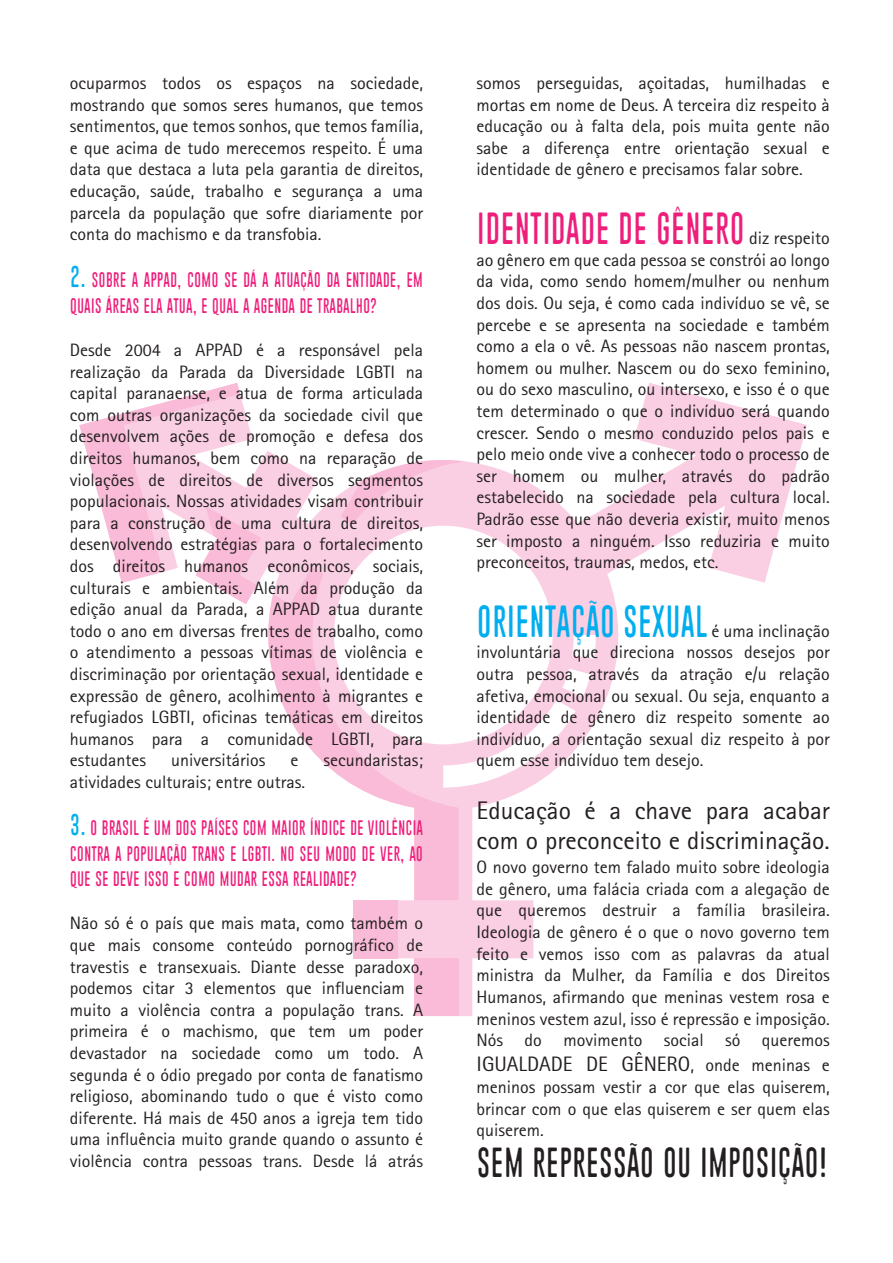
<style>
.page{position:relative;width:893px;height:1263px;background:#fff}
.page>*{position:absolute;margin:0;border:0;box-sizing:border-box;transform-origin:0 0}
.t1{font:45px "Piparivahtiperhonen";color:#ee1e7b}
.t2{font:45px "Piparivahtiperhonen";color:#00aeef}
.t3{font:42px "Piparivahtiperhonen";color:#231f20}
.t4{font:25.5px/30.6px "Rotis Sans Serif";color:#231f20}
.t5{font:21px/25.5px "Piparivahtiperhonen";color:#ee1e7b}
.t6{font:21px "Rotis Sans Serif";color:#231f20}
.t7{font:18px/21.6px "Rotis Sans Serif";color:#231f20;text-align:justify}
.s1{font-size:30px;color:#00aeef}
.s2{font-size:18px}
</style>
<div class="page">
<svg style="left:261px;top:383px;width:546px;height:633px"></svg>
<svg style="left:341px;top:460px;width:124px;height:64px;background:#fad0e3"></svg>
<div style="left:414px;top:958px;width:44px;height:58px;background:#f9bbd7"></div>
<svg style="left:79px;top:383px;width:182px;height:221px"></svg>
<div style="left:353px;top:900px;width:44px;height:58px;background:#f9bbd7"></div>
<svg style="left:268px;top:567px;width:190px;height:333px"></svg>
<svg style="left:443px;top:635px;width:153px;height:153px"></svg>
<p class="t7" style="left:70px;top:72px;width:355px">ocuparmos todos os espaços na sociedade, mostrando que somos seres humanos, que temos sentimentos, que temos sonhos, que temos família, e que acima de tudo merecemos respeito. É uma data que destaca a luta pela garantia de direitos, educação, saúde, trabalho e segurança a uma parcela da população que sofre diariamente por conta do machismo e da transfobia.</p>
<p class="t5" style="left:70px;top:268px;width:355px"><span class="s1">2.</span> SOBRE A APPAD, COMO SE DÁ A ATUAÇÃO DA ENTIDADE, EM<br>QUAIS ÁREAS ELA ATUA, E QUAL A AGENDA DE TRABALHO?</p>
<p class="t7" style="left:70px;top:339px;width:355px">Desde 2004 a APPAD é a responsável pela realização da Parada da Diversidade LGBTI na capital paranaense, e atua de forma articulada com outras organizações da sociedade civil que desenvolvem ações de promoção e defesa dos direitos humanos, bem como na reparação de violações de direitos de diversos segmentos populacionais. Nossas atividades visam contribuir para a construção de uma cultura de direitos, desenvolvendo estratégias para o fortalecimento dos direitos humanos econômicos, sociais, culturais e ambientais. Além da produção da edição anual da Parada, a APPAD atua durante todo o ano em diversas frentes de trabalho, como o atendimento a pessoas vítimas de violência e discriminação por orientação sexual, identidade e expressão de gênero, acolhimento à migrantes e refugiados LGBTI, oficinas temáticas em direitos humanos para a comunidade LGBTI, para estudantes</p>
<p class="t7" style="left:171px;top:749px;width:96px">universitários</p>
<p class="t7" style="left:290px;top:749px;width:9px">e</p>
<p class="t7" style="left:323px;top:749px;width:101px">secundaristas;</p>
<p class="t7" style="left:70px;top:771px;width:237px">atividades culturais; entre outras.</p>
<p class="t5" style="left:70px;top:815px;width:355px;text-align:justify"><span class="s1">3.</span> O BRASIL É UM DOS PAÍSES COM MAIOR ÍNDICE DE VIOLÊNCIA CONTRA A POPULAÇÃO TRANS E LGBTI. NO SEU MODO DE VER, AO QUE SE DEVE ISSO E COMO MUDAR ESSA REALIDADE?</p>
<p class="t7" style="left:70px;top:912px;width:355px">Não só é o país que mais mata, como também o que mais consome conteúdo pornográfico de travestis e transexuais. Diante desse paradoxo, podemos citar 3 elementos que influenciam e muito a violência contra a população trans. A primeira é o machismo, que tem um poder devastador na sociedade como um todo. A segunda é o ódio pregado por conta de fanatismo religioso, abominando tudo o que é visto como diferente. Há mais de 450 anos a igreja tem tido uma influência muito grande quando o assunto é violência contra pessoas trans. Desde lá atrás</p>
<p class="t7" style="left:477px;top:72px;width:355px">somos perseguidas, açoitadas, humilhadas e mortas em nome de Deus. A terceira diz respeito à educação ou à falta dela, pois muita gente não sabe a diferença entre orientação sexual e identidade de gênero e precisamos falar sobre.</p>
<h1 class="t1" style="left:477px;top:207px;width:270px">IDENTIDADE DE GÊNERO</h1>
<p class="t7" style="left:477px;top:227px;width:355px;text-indent:273px">diz respeito ao gênero em que cada pessoa se constrói ao longo da vida, como sendo homem/mulher ou nenhum dos dois. Ou seja, é como cada indivíduo se vê, se percebe e se apresenta na sociedade e também como a ela o vê. As pessoas não nascem prontas, homem ou mulher. Nascem ou do sexo feminino, ou do sexo masculino, ou intersexo, e isso é o que tem determinado o que o indivíduo será quando crescer. Sendo o mesmo conduzido pelos pais e pelo meio onde vive a conhecer todo o processo de ser homem ou mulher, através do padrão estabelecido na sociedade pela cultura local.<br>Padrão esse que não deveria existir, muito menos ser imposto a ninguém. Isso reduziria e muito preconceitos, traumas, medos, etc.</p>
<h1 class="t2" style="left:477px;top:599px;width:232px">ORIENTAÇÃO SEXUAL</h1>
<p class="t7" style="left:477px;top:620px;width:355px;text-indent:235px">é uma inclinação involuntária que direciona nossos desejos por outra pessoa, através da atração e/u relação afetiva, emocional ou sexual. Ou seja, enquanto a identidade de gênero diz respeito somente ao indivíduo, a orientação sexual diz respeito à por quem esse indivíduo tem desejo.</p>
<h3 class="t4" style="left:477px;top:794px;width:355px">Educação é a chave para acabar com o preconceito e discriminação.</h3>
<p class="t7" style="left:477px;top:856px;width:355px">O novo governo tem falado muito sobre ideologia de gênero, uma falácia criada com a alegação de que queremos destruir a família brasileira.<br>Ideologia de gênero é o que o novo governo tem feito e vemos isso com as palavras da atual ministra da Mulher, da Família e dos Direitos Humanos, afirmando que meninas vestem rosa e meninos vestem azul, isso é repressão e imposição.<br>Nós do movimento social só queremos</p>
<p class="t6" style="left:477px;top:1052px;width:355px">IGUALDADE DE GÊNERO<span class="s2">, onde meninas e</span></p>
<p class="t7" style="left:477px;top:1076px;width:355px">meninos possam vestir a cor que elas quiserem, brincar com o que elas quiserem e ser quem elas quiserem.</p>
<h2 class="t3" style="left:477px;top:1141px;width:352px">SEM REPRESSÃO OU IMPOSIÇÃO!</h2>
</div>
